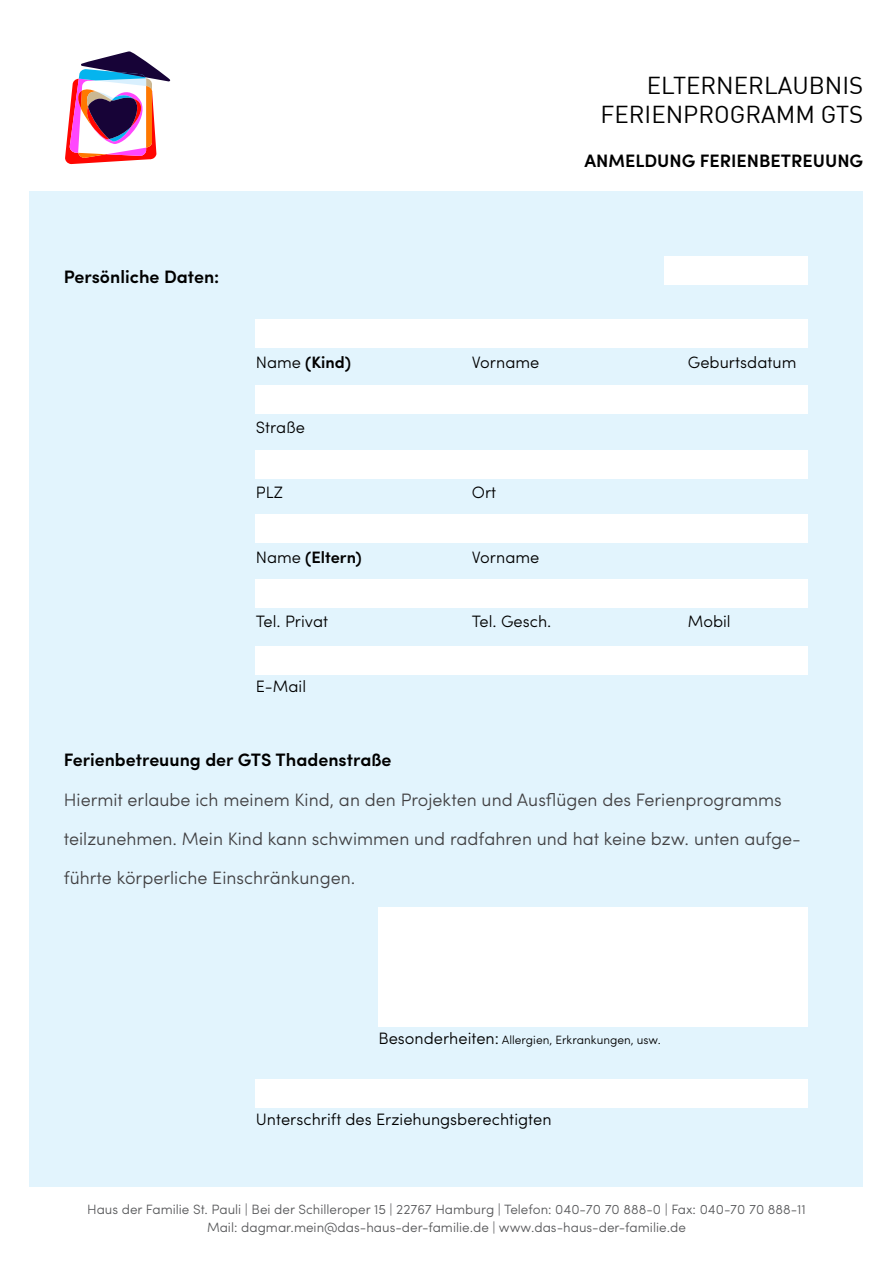
<style>
.page{position:relative;width:893px;height:1263px;background:#fff}
.page>*{position:absolute;margin:0;border:0;box-sizing:border-box;transform-origin:0 0}
.t1{font:24px/28.8px "DIN";color:#000;text-align:right}
.t2{font:300 18px/39px "Sofia Pro";color:#414042}
.t3{font:600 18px "Sofia Pro";color:#000}
.t4{font:300 16.5px "Sofia Pro";color:#000}
.t5{font:600 16.5px "Sofia Pro";color:#000}
.t6{font:300 13.5px/18px "Sofia Pro";color:#58595b;text-align:center}
.t7{font:300 12px "Sofia Pro";color:#000}
.s1{font-weight:300}
.s2{font-size:16.5px}
</style>
<div class="page">
<div style="left:30px;top:191px;width:833px;height:995px;background:#e2f4fd"></div>
<svg style="left:65px;top:51px;width:106px;height:113px"></svg>
<div style="left:255px;top:319px;width:553px;height:28px;background:#fff"></div>
<div style="left:665px;top:257px;width:143px;height:28px;background:#fff"></div>
<div style="left:255px;top:385px;width:553px;height:28px;background:#fff"></div>
<div style="left:255px;top:451px;width:553px;height:28px;background:#fff"></div>
<div style="left:255px;top:514px;width:553px;height:29px;background:#fff"></div>
<div style="left:255px;top:580px;width:553px;height:28px;background:#fff"></div>
<div style="left:255px;top:646px;width:553px;height:29px;background:#fff"></div>
<div style="left:255px;top:1079px;width:553px;height:29px;background:#fff"></div>
<div style="left:378px;top:908px;width:430px;height:119px;background:#fff"></div>
<h1 class="t1" style="left:600px;top:70px;width:264px">ELTERNERLAUBNIS<br>FERIENPROGRAMM GTS</h1>
<p class="t3" style="left:584px;top:147px;width:280px">Anmeldung Ferienbetreuung</p>
<p class="t3" style="left:64px;top:262px;width:157px">Persönliche Daten:</p>
<p class="t5" style="left:256px;top:350px;width:97px"><span class="s1">Name</span> (Kind)</p>
<p class="t4" style="left:472px;top:350px;width:69px">Vorname</p>
<p class="t4" style="left:688px;top:350px;width:110px">Geburtsdatum</p>
<p class="t4" style="left:256px;top:415px;width:51px">Straße</p>
<p class="t4" style="left:256px;top:480px;width:29px">PLZ</p>
<p class="t4" style="left:472px;top:480px;width:26px">Ort</p>
<p class="t5" style="left:256px;top:544px;width:107px"><span class="s1">Name</span> (Eltern)</p>
<p class="t4" style="left:472px;top:545px;width:69px">Vorname</p>
<p class="t4" style="left:256px;top:609px;width:74px">Tel. Privat</p>
<p class="t4" style="left:472px;top:609px;width:81px">Tel. Gesch.</p>
<p class="t4" style="left:688px;top:609px;width:44px">Mobil</p>
<p class="t4" style="left:256px;top:674px;width:52px">E-Mail</p>
<p class="t3" style="left:64px;top:746px;width:329px">Ferienbetreuung der GTS Thadenstraße</p>
<p class="t2" style="left:64px;top:778px;width:739px">Hiermit erlaube ich meinem Kind, an den Projekten und Ausflügen des Ferienprogramms teilzunehmen. Mein Kind kann schwimmen und radfahren und hat keine bzw. unten aufge&shy;führte körperliche Einschränkungen.</p>
<p class="t7" style="left:378px;top:1030px;width:284px"><span class="s2">Besonderheiten:</span> Allergien, Erkrankungen, usw.</p>
<p class="t4" style="left:256px;top:1107px;width:297px">Unterschrift des Erziehungsberechtigten</p>
<p class="t6" style="left:87px;top:1199px;width:720px">Haus der Familie St. Pauli | Bei der Schilleroper 15 | 22767 Hamburg | Telefon: 040-70 70 888-0 | Fax: 040-70 70 888-11<br>Mail: dagmar.mein@das-haus-der-familie.de | www.das-haus-der-familie.de</p>
</div>
